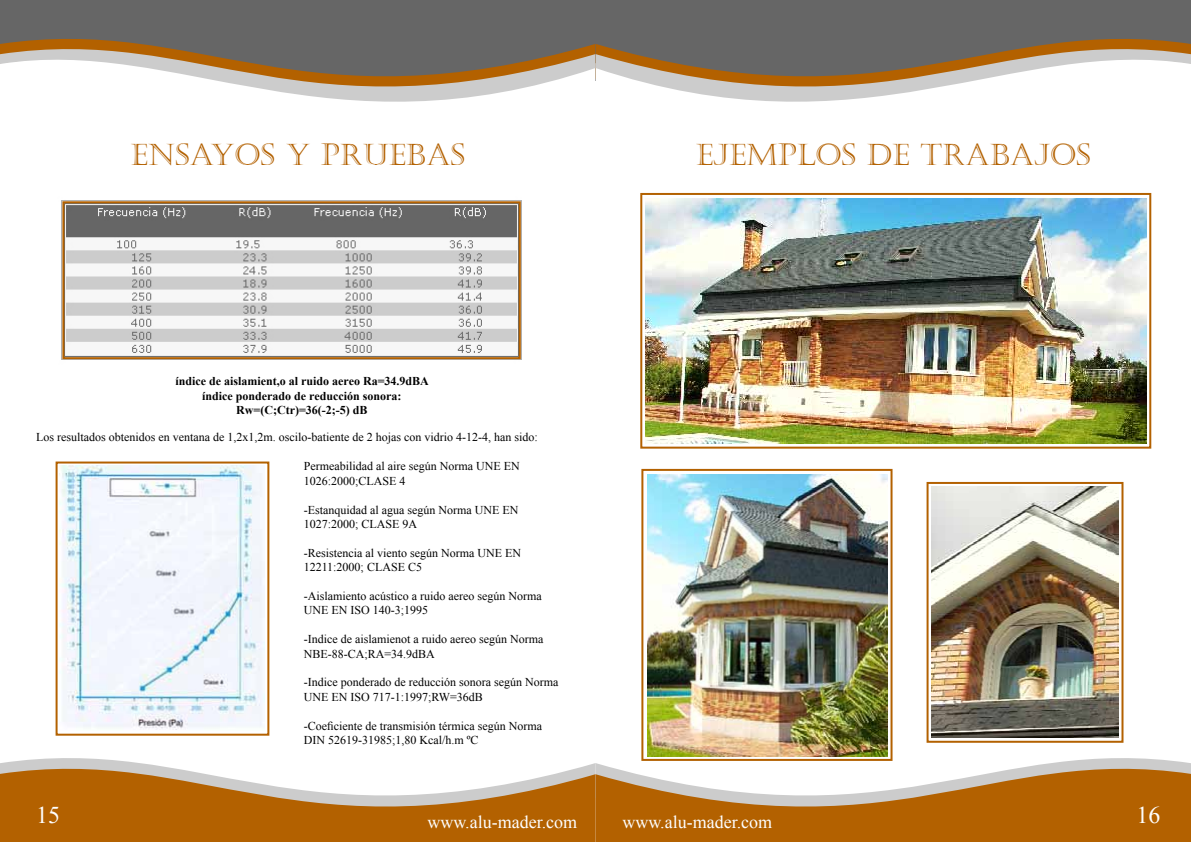
<style>
.page{position:relative;width:1191px;height:842px;background:#fff}
.page>*{position:absolute;margin:0;border:0;box-sizing:border-box;transform-origin:0 0}
.t1{font:30px "Castellar";color:#b36100}
.t2{font:24px "Times New Roman";color:#fefefe}
.t3{font:18px "Times New Roman";color:#fefefe}
.t4{font:12px/14.4px "Times New Roman";color:#000}
.t5{font:700 12px/14.4px "Times New Roman";color:#000;text-align:center}
</style>
<div class="page">
<svg style="left:595px;top:744px;width:596px;height:98px;fill:#b36100"></svg>
<svg style="left:0;top:758px;width:595px;height:84px;fill:#b36100"></svg>
<div style="left:0;top:0;width:595px;height:80px;background:#666"></div>
<svg style="left:0;top:39px;width:595px;height:63px"></svg>
<div style="left:595px;top:0;width:595px;height:80px;background:#666"></div>
<svg style="left:595px;top:24px;width:596px;height:78px"></svg>
<img style="left:61px;top:200px;width:461px;height:160px">
<img style="left:60px;top:465px;width:205px;height:265px">
<div style="left:56px;top:461px;width:213px;height:275px;border:2px solid #b36100"></div>
<div style="left:62px;top:201px;width:459px;height:158px;border:2px solid #b36100"></div>
<img style="left:645px;top:199px;width:501px;height:245px">
<img style="left:647px;top:474px;width:240px;height:282px">
<img style="left:931px;top:487px;width:187px;height:251px">
<div style="left:640px;top:193px;width:511px;height:256px;border:2px solid #b36100"></div>
<div style="left:641px;top:469px;width:251px;height:292px;border:2px solid #b36100"></div>
<div style="left:926px;top:482px;width:197px;height:261px;border:2px solid #b36100"></div>
<h1 class="t1" style="left:131px;top:137px;width:335px">ENSAYOS Y PRUEBAS</h1>
<p class="t5" style="left:175px;top:374px;width:255px">índice de aislamient,o al ruido aereo Ra=34.9dBA índice ponderado de reducción sonora:<br>Rw=(C;Ctr)=36(-2;-5) dB</p>
<p class="t4" style="left:36px;top:429px;width:503px">Los resultados obtenidos en ventana de 1,2x1,2m. oscilo-batiente de 2 hojas con vidrio 4-12-4, han sido:</p>
<p class="t4" style="left:304px;top:459px;width:217px">Permeabilidad al aire según Norma UNE EN<br>1026:2000;CLASE 4</p>
<p class="t4" style="left:304px;top:502px;width:216px">-Estanquidad al agua según Norma UNE EN<br>1027:2000; CLASE 9A</p>
<p class="t4" style="left:304px;top:545px;width:219px">-Resistencia al viento según Norma UNE EN<br>12211:2000; CLASE C5</p>
<p class="t4" style="left:304px;top:589px;width:239px">-Aislamiento acústico a ruido aereo según Norma<br>UNE EN ISO 140-3;1995</p>
<p class="t4" style="left:304px;top:632px;width:241px">-Indice de aislamienot a ruido aereo según Norma<br>NBE-88-CA;RA=34.9dBA</p>
<p class="t4" style="left:304px;top:675px;width:256px">-Indice ponderado de reducción sonora según Norma<br>UNE EN ISO 717-1:1997;RW=36dB</p>
<p class="t4" style="left:304px;top:718px;width:240px">-Coeficiente de transmisión térmica según Norma<br>DIN 52619-31985;1,80 Kcal/h.m ºC</p>
<h1 class="t1" style="left:696px;top:138px;width:396px">EJEMPLOS DE TRABAJOS</h1>
<h2 class="t2" style="left:36px;top:798px;width:25px">15</h2>
<h3 class="t3" style="left:427px;top:810px;width:151px">www.alu-mader.com</h3>
<h3 class="t3" style="left:622px;top:809px;width:151px">www.alu-mader.com</h3>
<h2 class="t2" style="left:1136px;top:798px;width:25px">16</h2>
</div>
